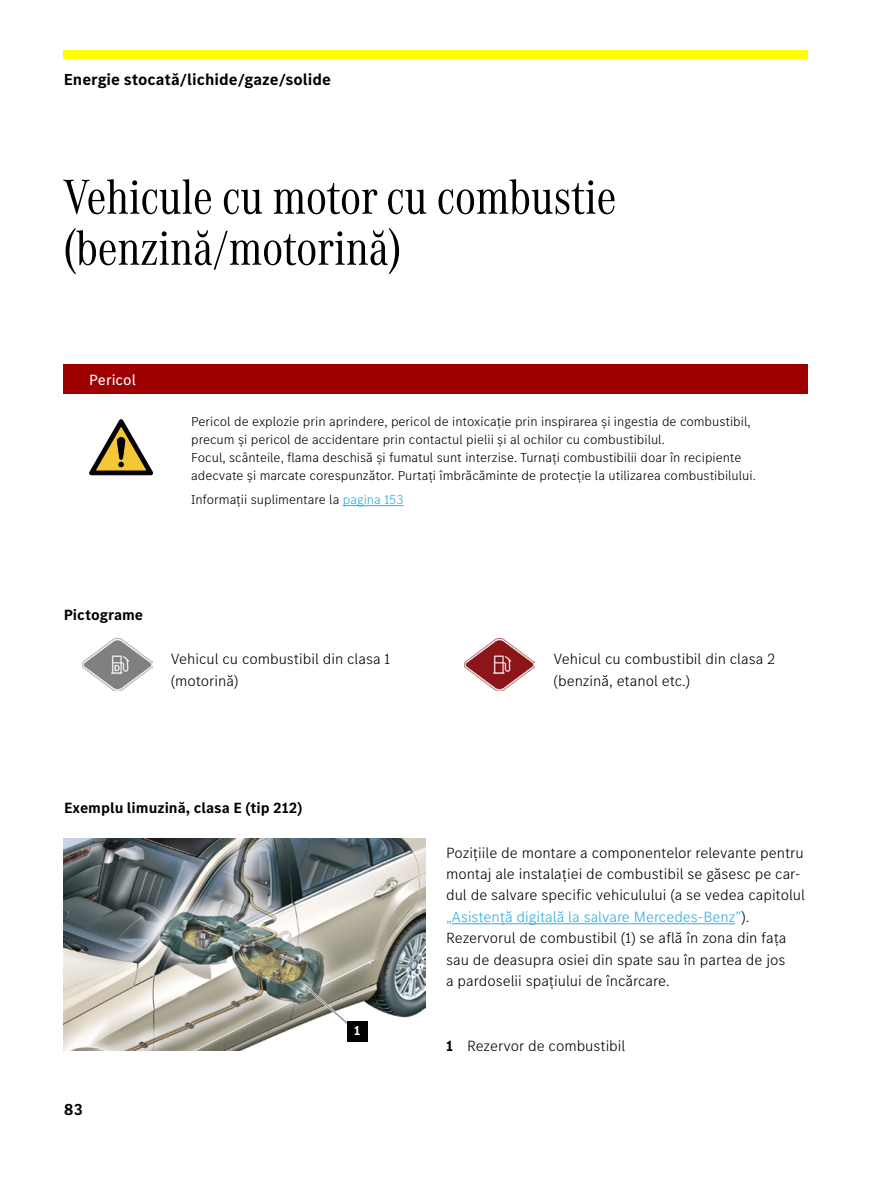
<style>
.page{position:relative;width:893px;height:1191px;background:#fff}
.page>*{position:absolute;margin:0;border:0;box-sizing:border-box;transform-origin:0 0}
.t1{font:51px/51px "MB Corpo A Title Cond";color:#000}
.t2{font:700 16.5px "MB Corpo S Text";color:#000}
.t3{font:300 15.3px/21.5px "MB Corpo S Text";color:#000}
.t4{font:700 15.3px "MB Corpo S Text";color:#000}
.t5{font:15.3px "MB Corpo S Text";color:#fff}
.t6{font:300 13.5px/18px "MB Corpo S Text";color:#000}
.t7{font:700 13.5px "MB Corpo S Text";color:#fff}
.s1{color:#2babe3}
.s2{font-weight:700}
</style>
<div class="page">
<div style="left:64px;top:50px;width:744px;height:8px;background:#ff0"></div>
<hr style="left:452px;top:923px;width:283px;height:1px;background:#2babe3">
<div style="left:64px;top:364px;width:744px;height:30px;background:#9f0002"></div>
<svg style="left:90px;top:420px;width:63px;height:55px"></svg>
<hr style="left:343px;top:505px;width:61px;height:1px;background:#2babe3">
<img style="left:82px;top:638px;width:70px;height:52px">
<img style="left:465px;top:638px;width:70px;height:52px">
<img style="left:64px;top:838px;width:362px;height:212px">
<div style="left:347px;top:1020px;width:21px;height:21px;background:#000"></div>
<p class="t2" style="left:64px;top:69px;width:269px">Energie stocată/lichide/gaze/solide</p>
<h1 class="t1" style="left:64px;top:168px;width:554px">Vehicule cu motor cu combustie (benzină/motorină)</h1>
<p class="t5" style="left:89px;top:370px;width:48px">Pericol</p>
<p class="t6" style="left:191px;top:412px;width:566px">Pericol de explozie prin aprindere, pericol de intoxicație prin inspirarea și ingestia de combustibil, precum și pericol de accidentare prin contactul pielii și al ochilor cu combustibilul.<br>Focul, scânteile, flama deschisă și fumatul sunt interzise. Turnați combustibilii doar în recipiente adecvate și marcate corespunzător. Purtați îmbrăcăminte de protecție la utilizarea combustibilului.</p>
<p class="t6" style="left:191px;top:490px;width:214px">Informații suplimentare la <span class="s1">pagina 153</span></p>
<p class="t4" style="left:64px;top:605px;width:81px">Pictograme</p>
<p class="t3" style="left:171px;top:648px;width:221px">Vehicul cu combustibil din clasa 1 (motorină)</p>
<p class="t3" style="left:553px;top:648px;width:223px">Vehicul cu combustibil din clasa 2 (benzină, etanol etc.)</p>
<p class="t4" style="left:64px;top:798px;width:240px">Exemplu limuzină, clasa E (tip 212)</p>
<p class="t2" style="left:64px;top:1098px;width:21px">83</p>
<p class="t7" style="left:354px;top:1021px;width:8px">1</p>
<p class="t3" style="left:446px;top:841px;width:360px">Pozițiile de montare a componentelor relevante pentru montaj ale instalației de combustibil se găsesc pe car&shy;dul de salvare specific vehiculului (a se vedea capitolul <span class="s1">„Asistență digitală la salvare Mercedes-Benz”</span>).<br>Rezervorul de combustibil (1) se află în zona din fața sau de deasupra osiei din spate sau în partea de jos<br>a pardoselii spațiului de încărcare.</p>
<p class="t3" style="left:446px;top:1034px;width:181px"><span class="s2">1</span> Rezervor de combustibil</p>
</div>
